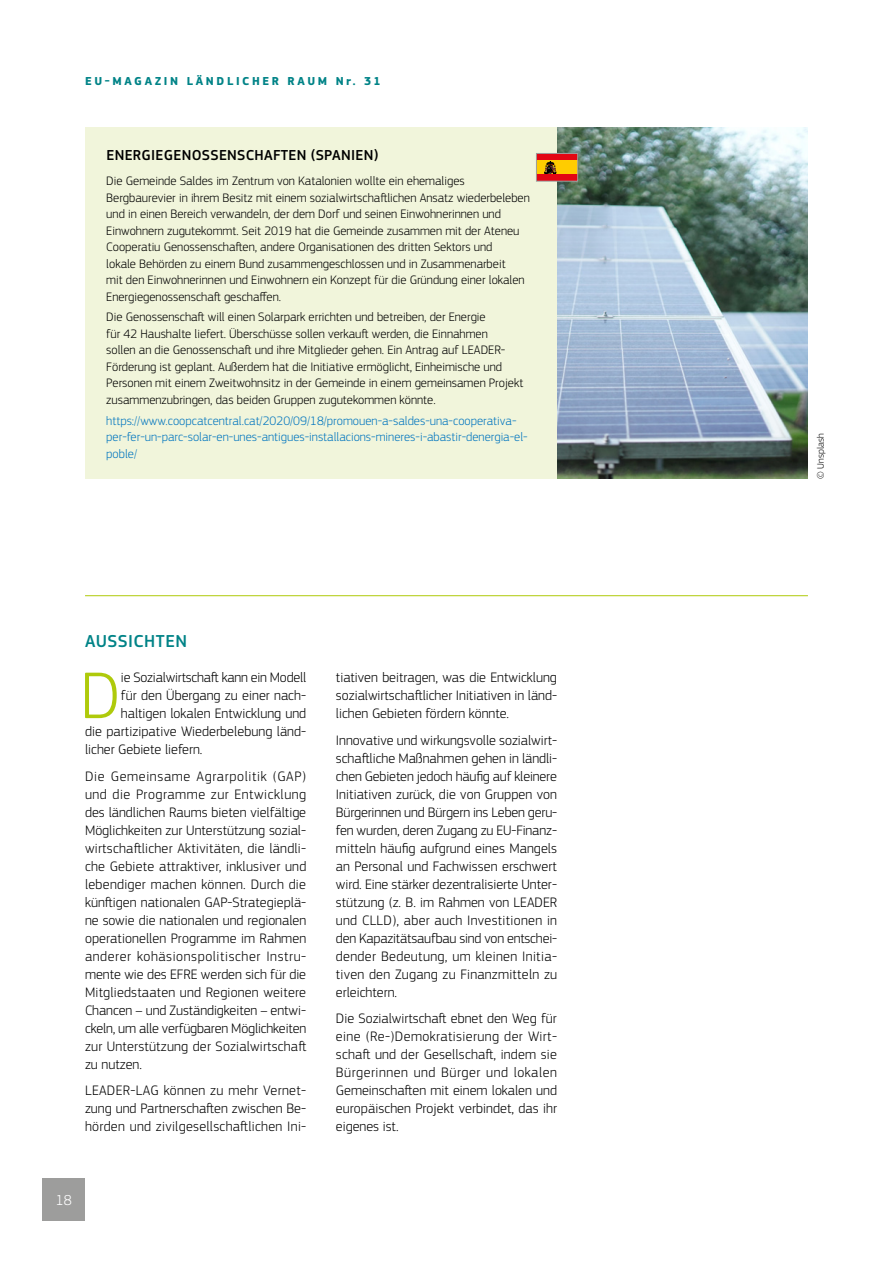
<style>
.page{position:relative;width:893px;height:1263px;background:#fff}
.page>*{position:absolute;margin:0;border:0;box-sizing:border-box;transform-origin:0 0}
._0_Body_Leterine{font:300 68.55px "EC Square Sans Pro";color:#afca0b}
._2_Titre_2{font:500 18px "EC Square Sans Pro";letter-spacing:.025em;color:#008387}
.Box_-_Titre{font:500 15px "EC Square Sans Pro";letter-spacing:.02em;color:#000}
.t1{font:300 15px "EC Square Sans Pro";color:#fff}
._0_Body{font:300 14.25px/18px "EC Square Sans Pro";letter-spacing:.005em;color:#000;text-align:justify}
._0_Body_Leterine-2{font:300 14.25px "EC Square Sans Pro";color:#000}
.Box_-_Body_noir{font:300 12.75px/16.5px "EC Square Sans Pro";color:#000}
.Box_-_Body_noir-2{font:300 12.75px/16.5px "EC Square Sans Pro";color:#0075bf}
.t2{font:700 12px "EC Square Sans Pro";letter-spacing:.22em;color:#008387}
._8___photo{font:300 9.75px "EC Square Sans Pro";color:#000}
</style>
<div class="page">
<hr style="left:85px;top:595px;width:723px;height:1px;background:#afca0b">
<div style="left:85px;top:128px;width:472px;height:351px;background:#f1f5db"></div>
<img style="left:557px;top:128px;width:251px;height:351px">
<div style="left:536px;top:153px;width:42px;height:28px;background:#e30613"></div>
<div style="left:536px;top:161px;width:42px;height:13px;background:#fc0"></div>
<svg style="left:545px;top:162px;width:11px;height:12px"></svg>
<div style="left:536px;top:153px;width:42px;height:29px;border:1px solid #9d9d9c"></div>
<div style="left:43px;top:1178px;width:42px;height:42px;background:#9d9d9c"></div>
<p class="t2" style="left:85px;top:74px;width:297px">EU-MAGAZIN LÄNDLICHER RAUM Nr. 31</p>
<p class="Box_-_Titre" style="left:106px;top:146px;width:273px">ENERGIEGENOSSENSCHAFTEN (SPANIEN)</p>
<p class="Box_-_Body_noir" style="left:106px;top:173px;width:425px">Die Gemeinde Saldes im Zentrum von Katalonien wollte ein ehemaliges Bergbaurevier in ihrem Besitz mit einem sozialwirtschaftlichen Ansatz wiederbeleben und in einen Bereich verwandeln, der dem Dorf und seinen Einwohnerinnen und Einwohnern zugutekommt. Seit 2019 hat die Gemeinde zusammen mit der Ateneu Cooperatiu Genossenschaften, andere Organisationen des dritten Sektors und<br>lokale Behörden zu einem Bund zusammengeschlossen und in Zusammenarbeit<br>mit den Einwohnerinnen und Einwohnern ein Konzept für die Gründung einer lokalen Energiegenossenschaft geschaffen.</p>
<p class="Box_-_Body_noir" style="left:106px;top:309px;width:419px">Die Genossenschaft will einen Solarpark errichten und betreiben, der Energie<br>für 42 Haushalte liefert. Überschüsse sollen verkauft werden, die Einnahmen<br>sollen an die Genossenschaft und ihre Mitglieder gehen. Ein Antrag auf LEADER-Förderung ist geplant. Außerdem hat die Initiative ermöglicht, Einheimische und Personen mit einem Zweitwohnsitz in der Gemeinde in einem gemeinsamen Projekt zusammenzubringen, das beiden Gruppen zugutekommen könnte.</p>
<p class="Box_-_Body_noir-2" style="left:106px;top:412px;width:423px">https://www.coopcatcentral.cat/2020/09/18/promouen-a-saldes-una-cooperativa&shy;per-fer-un-parc-solar-en-unes-antigues-installacions-mineres-i-abastir-denergia-el&shy;poble/</p>
<p class="_2_Titre_2" style="left:85px;top:631px;width:103px">AUSSICHTEN</p>
<p class="_0_Body_Leterine" style="left:80px;top:655px;width:42px">D</p>
<p class="_0_Body_Leterine-2" style="left:121px;top:669px;width:187px">ie Sozialwirtschaft kann ein Modell</p>
<p class="_0_Body_Leterine-2" style="left:121px;top:687px;width:187px">für den Übergang zu einer nach-</p>
<p class="_0_Body_Leterine-2" style="left:121px;top:705px;width:187px">haltigen lokalen Entwicklung und</p>
<p class="_0_Body_Leterine-2" style="left:85px;top:723px;width:223px">die partizipative Wiederbelebung länd-</p>
<p class="_0_Body_Leterine-2" style="left:85px;top:741px;width:119px">licher Gebiete liefern.</p>
<p class="_0_Body" style="left:85px;top:767px;width:223px">Die Gemeinsame Agrarpolitik (GAP) und die Programme zur Entwicklung des ländlichen Raums bieten vielfältige Möglichkeiten zur Unterstützung sozial&shy;wirtschaftlicher Aktivitäten, die ländli&shy;che Gebiete attraktiver, inklusiver und lebendiger machen können. Durch die künftigen nationalen GAP-Strategieplä&shy;ne sowie die nationalen und regionalen operationellen Programme im Rahmen anderer kohäsionspolitischer Instru&shy;mente wie des EFRE werden sich für die Mitgliedstaaten und Regionen weitere Chancen – und Zuständigkeiten – entwi&shy;ckeln, um alle verfügbaren Möglichkeiten zur Unterstützung der Sozialwirtschaft zu nutzen.</p>
<p class="_0_Body" style="left:85px;top:1081px;width:223px">LEADER-LAG können zu mehr Vernet&shy;zung und Partnerschaften zwischen Be&shy;hörden und zivilgesellschaftlichen Ini-</p>
<p class="t1" style="left:56px;top:1191px;width:18px">18</p>
<p class="_0_Body" style="left:336px;top:668px;width:223px">tiativen beitragen, was die Entwicklung sozialwirtschaftlicher Initiativen in länd&shy;lichen Gebieten fördern könnte.</p>
<p class="_0_Body" style="left:336px;top:731px;width:223px">Innovative und wirkungsvolle sozialwirt&shy;schaftliche Maßnahmen gehen in ländli&shy;chen Gebieten jedoch häufig auf kleinere Initiativen zurück, die von Gruppen von Bürgerinnen und Bürgern ins Leben geru&shy;fen wurden, deren Zugang zu EU-Finanz&shy;mitteln häufig aufgrund eines Mangels an Personal und Fachwissen erschwert wird. Eine stärker dezentralisierte Unter&shy;stützung (z. B. im Rahmen von LEADER und CLLD), aber auch Investitionen in den Kapazitätsaufbau sind von entschei&shy;dender Bedeutung, um kleinen Initia&shy;tiven den Zugang zu Finanzmitteln zu erleichtern.</p>
<p class="_0_Body" style="left:336px;top:1009px;width:223px">Die Sozialwirtschaft ebnet den Weg für eine (Re-)Demokratisierung der Wirt&shy;schaft und der Gesellschaft, indem sie Bürgerinnen und Bürger und lokalen Gemeinschaften mit einem lokalen und europäischen Projekt verbindet, das ihr eigenes ist.</p>
<p class="_8___photo" style="left:815px;top:479px;width:47px;rotate:-90deg">© Unsplash</p>
</div>
